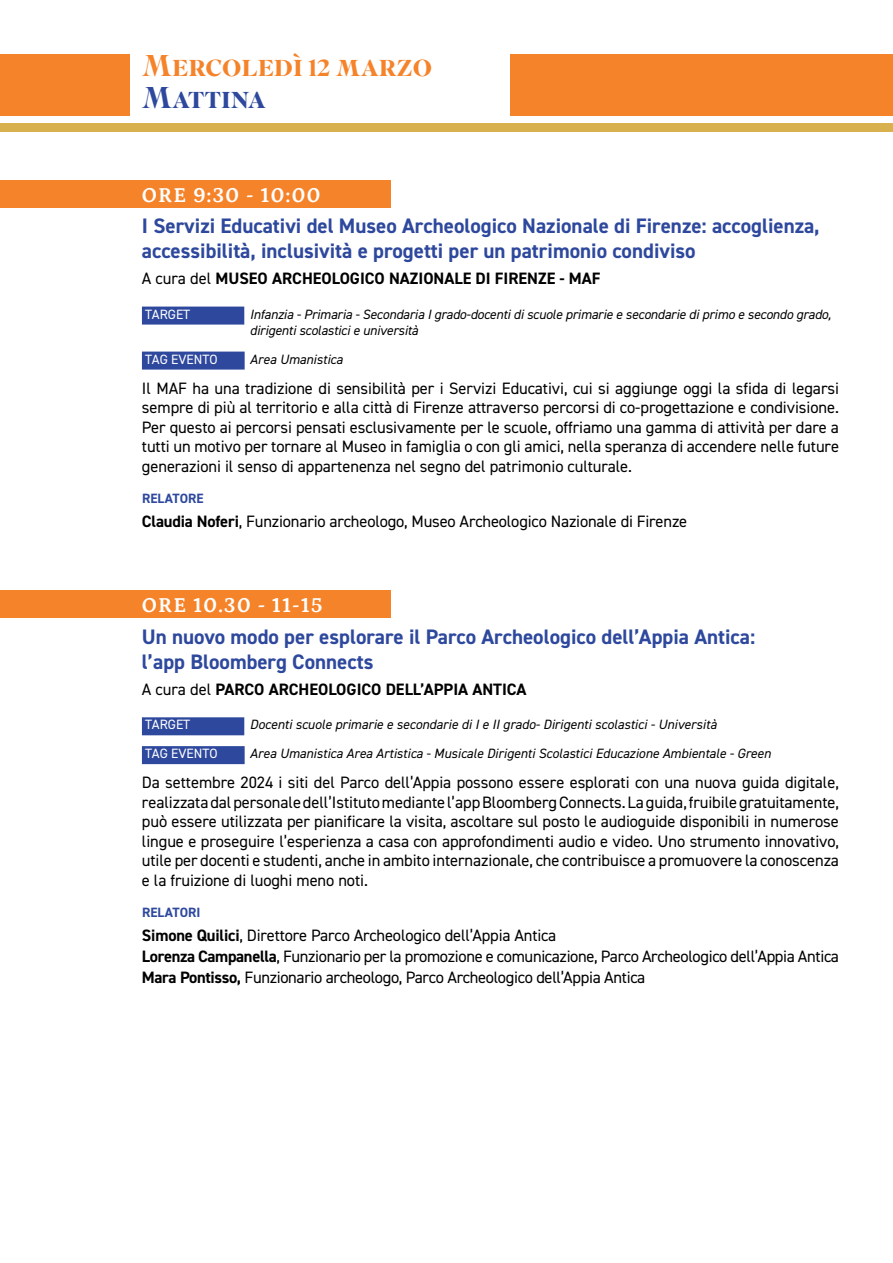
<style>
.page{position:relative;width:893px;height:1263px;background:#fff}
.page>*{position:absolute;margin:0;border:0;box-sizing:border-box;transform-origin:0 0}
.sala_aRANCIO{font:500 30px "Superior Title";color:#f5832a}
.sala_aRANCIO-2{font:500 30px "Superior Title";color:#2d489d}
.orario{font:700 21px/25.2px "DIN2014";color:#2d489d}
.orario-2{font:700 21px "Petrona";letter-spacing:.05em;color:#fff}
.paragrafo{font:16.5px/19.5px "DIN2014";letter-spacing:-.005em;color:#000;text-align:justify}
.istituto_sigla{font:16.5px "DIN2014";letter-spacing:-.02em;color:#000}
.t1{font:700 16.5px "DIN2014";color:#000}
.t2{font:italic 13.5px/16.2px "DIN2014";color:#000}
.t3{font:13.5px "DIN2014";color:#fff}
.intervengono{font:700 13.5px "DIN2014";letter-spacing:.005em;color:#2d489d}
.s1{font-weight:400}
.s2{font-weight:700}
</style>
<div class="page">
<div style="left:0;top:591px;width:390px;height:27px;background:#f5832a"></div>
<div style="left:0;top:181px;width:390px;height:27px;background:#f5832a"></div>
<div style="left:142px;top:307px;width:102px;height:18px;background:#2d489d"></div>
<div style="left:142px;top:352px;width:103px;height:18px;background:#2d489d"></div>
<div style="left:142px;top:717px;width:102px;height:18px;background:#2d489d"></div>
<div style="left:142px;top:746px;width:103px;height:18px;background:#2d489d"></div>
<div style="left:0;top:54px;width:130px;height:61px;background:#f5832a"></div>
<div style="left:511px;top:54px;width:382px;height:61px;background:#f5832a"></div>
<div style="left:0;top:123px;width:893px;height:9px;background:#d8b04e"></div>
<p class="sala_aRANCIO" style="left:142px;top:48px;width:292px">Mercoledì 12 marzo</p>
<p class="sala_aRANCIO-2" style="left:142px;top:79px;width:126px">Mattina</p>
<p class="orario-2" style="left:142px;top:178px;width:180px">ORE 9:30 - 10:00</p>
<p class="orario" style="left:142px;top:213px;width:679px">I Servizi Educativi del Museo Archeologico Nazionale di Firenze: accoglienza, accessibilità, inclusività e progetti per un patrimonio condiviso</p>
<p class="t1" style="left:142px;top:267px;width:460px"><span class="s1">A cura del</span> MUSEO ARCHEOLOGICO NAZIONALE DI FIRENZE - MAF</p>
<p class="t3" style="left:145px;top:305px;width:46px">TARGET</p>
<p class="t2" style="left:250px;top:306px;width:582px">Infanzia - Primaria - Secondaria I grado-docenti di scuole primarie e secondarie di primo e secondo grado, dirigenti scolastici e università</p>
<p class="t3" style="left:145px;top:350px;width:74px">TAG EVENTO</p>
<p class="t2" style="left:250px;top:351px;width:94px">Area Umanistica</p>
<p class="paragrafo" style="left:142px;top:378px;width:699px">Il MAF ha una tradizione di sensibilità per i Servizi Educativi, cui si aggiunge oggi la sfida di legarsi sempre di più al territorio e alla città di Firenze attraverso percorsi di co-progettazione e condivisione.<br>Per questo ai percorsi pensati esclusivamente per le scuole, offriamo una gamma di attività per dare a tutti un motivo per tornare al Museo in famiglia o con gli amici, nella speranza di accendere nelle future generazioni il senso di appartenenza nel segno del patrimonio culturale.</p>
<p class="intervengono" style="left:142px;top:489px;width:63px">RELATORE</p>
<p class="istituto_sigla" style="left:142px;top:511px;width:547px"><span class="s2">Claudia Noferi</span>, Funzionario archeologo, Museo Archeologico Nazionale di Firenze</p>
<p class="orario-2" style="left:142px;top:589px;width:182px">ORE 10.30 - 11-15</p>
<p class="orario" style="left:142px;top:623px;width:615px">Un nuovo modo per esplorare il Parco Archeologico dell’Appia Antica: l’app Bloomberg Connects</p>
<p class="t1" style="left:142px;top:678px;width:386px"><span class="s1">A cura del</span> PARCO ARCHEOLOGICO DELL’APPIA ANTICA</p>
<p class="t3" style="left:145px;top:716px;width:46px">TARGET</p>
<p class="t2" style="left:250px;top:716px;width:468px">Docenti scuole primarie e secondarie di I e II grado- Dirigenti scolastici - Università</p>
<p class="t3" style="left:145px;top:745px;width:74px">TAG EVENTO</p>
<p class="t2" style="left:250px;top:745px;width:522px">Area Umanistica Area Artistica - Musicale Dirigenti Scolastici Educazione Ambientale - Green</p>
<p class="paragrafo" style="left:142px;top:772px;width:699px">Da settembre 2024 i siti del Parco dell’Appia possono essere esplorati con una nuova guida digitale, realizzata dal personale dell’Istituto mediante l’app Bloomberg Connects. La guida, fruibile gratuitamente, può essere utilizzata per pianificare la visita, ascoltare sul posto le audioguide disponibili in numerose lingue e proseguire l’esperienza a casa con approfondimenti audio e video. Uno strumento innovativo, utile per docenti e studenti, anche in ambito internazionale, che contribuisce a promuovere la conoscenza e la fruizione di luoghi meno noti.</p>
<p class="intervengono" style="left:142px;top:903px;width:60px">RELATORI</p>
<p class="istituto_sigla" style="left:142px;top:925px;width:416px"><span class="s2">Simone Quilici</span>, Direttore Parco Archeologico dell’Appia Antica</p>
<p class="istituto_sigla" style="left:142px;top:946px;width:698px"><span class="s2">Lorenza Campanella</span>, Funzionario per la promozione e comunicazione, Parco Archeologico dell’Appia Antica</p>
<p class="istituto_sigla" style="left:142px;top:967px;width:505px"><span class="s2">Mara Pontisso,</span> Funzionario archeologo, Parco Archeologico dell’Appia Antica</p>
</div>
